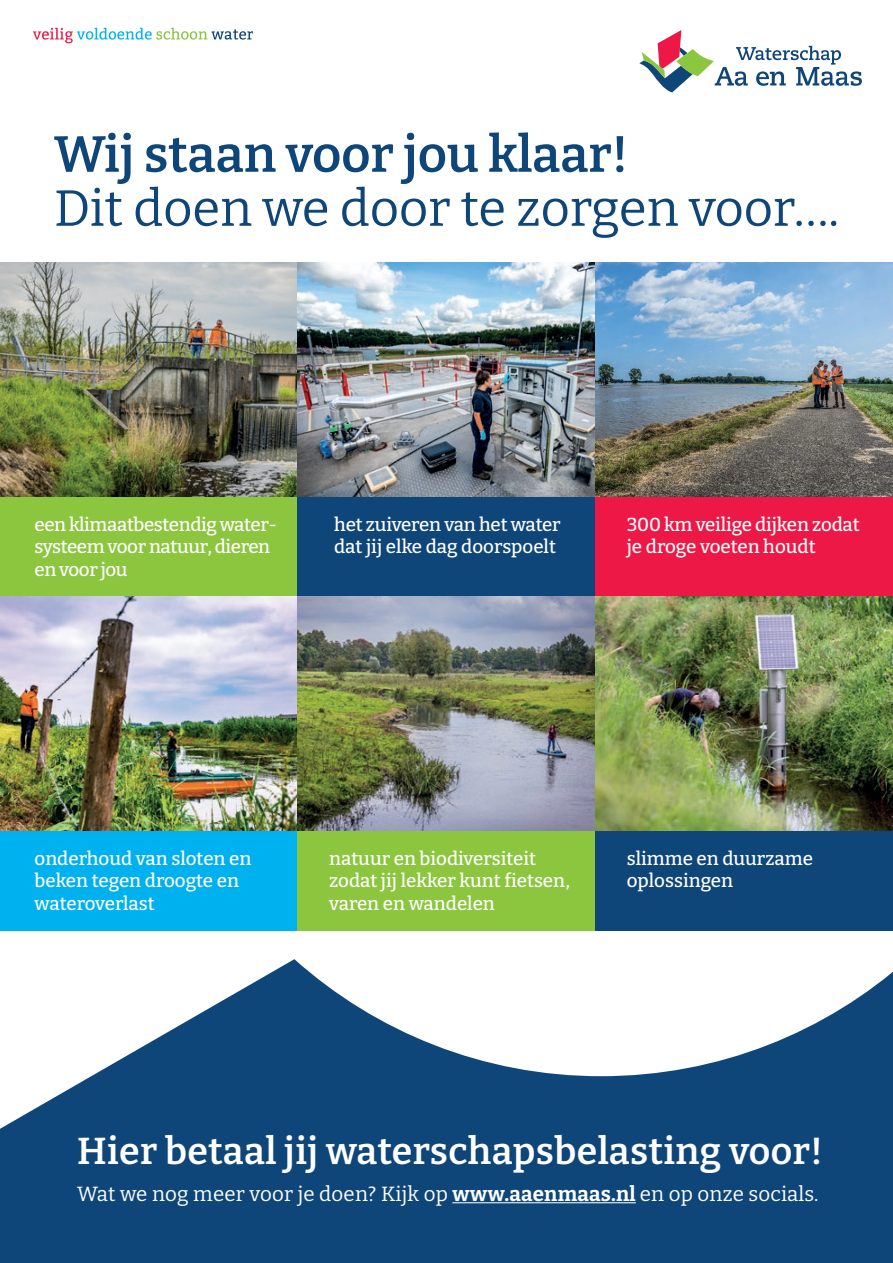
<style>
.page{position:relative;width:893px;height:1263px;background:#fff}
.page>*{position:absolute;margin:0;border:0;box-sizing:border-box;transform-origin:0 0}
.t1{font:50.7px "Bitter";color:#0f467a}
.t2{font:600 50.7px "Bitter";color:#0f467a}
.t3{font:600 37.5px "Bitter";letter-spacing:.01em;color:#fff}
.t4{font:20.55px "Bitter";letter-spacing:.01em;color:#fff}
.t5{font:500 18.75px/22.5px "Bitter";letter-spacing:-.01em;color:#fff}
.s1{font-weight:700}
</style>
<div class="page">
<svg style="left:0;top:959px;width:893px;height:304px;fill:#0f467a"></svg>
<svg style="left:33px;top:28px;width:219px;height:15px"></svg>
<svg style="left:639px;top:30px;width:223px;height:62px"></svg>
<hr style="left:452px;top:1202px;width:184px;height:1px;background:#fff">
<div style="left:0;top:830px;width:298px;height:101px;background:#00b1ef"></div>
<div style="left:595px;top:830px;width:298px;height:101px;background:#0f467a"></div>
<div style="left:298px;top:830px;width:297px;height:101px;background:#8bc63e"></div>
<div style="left:0;top:497px;width:298px;height:99px;background:#8bc63e"></div>
<img style="left:0;top:263px;width:893px;height:234px">
<img style="left:0;top:596px;width:893px;height:234px">
<div style="left:298px;top:497px;width:297px;height:99px;background:#0f467a"></div>
<div style="left:595px;top:497px;width:298px;height:99px;background:#ed1845"></div>
<h1 class="t2" style="left:54px;top:122px;width:576px">Wij staan voor jou klaar!</h1>
<h1 class="t1" style="left:54px;top:176px;width:786px">Dit doen we door te zorgen voor….</h1>
<p class="t5" style="left:35px;top:512px;width:244px">een klimaatbestendig water&shy;systeem voor natuur, dieren en voor jou</p>
<p class="t5" style="left:334px;top:513px;width:228px">het zuiveren van het water dat jij elke dag doorspoelt</p>
<p class="t5" style="left:627px;top:513px;width:235px">300 km veilige dijken zodat je droge voeten houdt</p>
<p class="t5" style="left:35px;top:847px;width:218px">onderhoud van sloten en beken tegen droogte en wateroverlast</p>
<p class="t5" style="left:627px;top:846px;width:188px">slimme en duurzame oplossingen</p>
<p class="t5" style="left:329px;top:847px;width:242px">natuur en biodiversiteit zodat jij lekker kunt fietsen, varen en wandelen</p>
<h2 class="t3" style="left:77px;top:1127px;width:747px">Hier betaal jij waterschapsbelasting voor!</h2>
<p class="t4" style="left:77px;top:1180px;width:743px">Wat we nog meer voor je doen? Kijk op <span class="s1">www.aaenmaas.nl</span> en op onze socials.</p>
</div>
